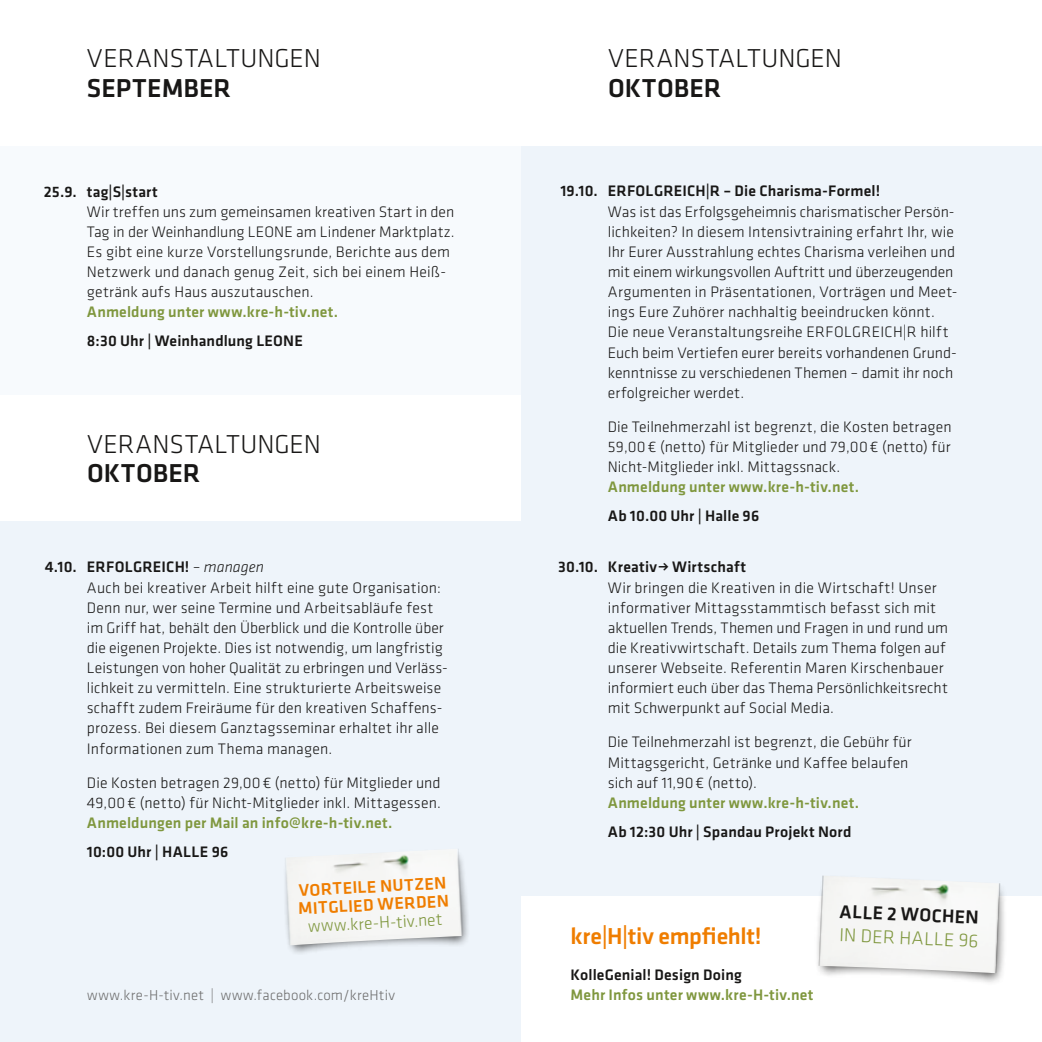
<style>
.page{position:relative;width:1042px;height:1042px;background:#fff}
.page>*{position:absolute;margin:0;border:0;box-sizing:border-box;transform-origin:0 0}
.t1{font:300 26.78px "Klavika";color:#181716}
.t2{font:500 26.78px "Klavika";color:#181716}
.t3{font:500 23.8px "Klavika";letter-spacing:-.005em;color:#ef7d00}
.t4{font:300 19.25px "Klavika";color:#7f973e}
.t5{font:500 19.25px "Klavika";color:#181716}
.t6{font:500 17.5px/18.2px "Klavika";color:#ef7d00}
.t7{font:300 17.5px "Klavika";color:#7f973e}
.t8{font:300 15.75px/20.1px "Klavika";letter-spacing:.01em;color:#181716}
.t9{font:500 15.75px "Klavika";letter-spacing:.01em;color:#181716}
.t10{font:500 15.75px "Klavika";letter-spacing:.01em;color:#7f973e}
.t11{font:300 14.88px "Klavika";letter-spacing:.02em;color:#6e6e6e}
.s1{font-weight:500}
.s2{font-style:italic}
.s3{font-family:"Klavika Arrows";font-weight:500}
</style>
<div class="page">
<div style="left:521px;top:0;width:521px;height:1042px;background:#eef4fa"></div>
<div style="left:0;top:0;width:521px;height:1042px;background:#eef4fa"></div>
<div style="left:0;top:0;width:521px;height:428px;background:#f7fafd"></div>
<div style="left:0;top:396px;width:521px;height:125px;background:#fff"></div>
<div style="left:0;top:0;width:521px;height:145px;background:#fff"></div>
<div style="left:521px;top:0;width:521px;height:145px;background:#fff"></div>
<div style="left:521px;top:897px;width:521px;height:145px;background:#fff"></div>
<div style="left:283px;top:849px;width:187px;height:107px;background:#181716;opacity:.75"></div>
<img style="left:283px;top:849px;width:187px;height:97px">
<div style="left:814px;top:875px;width:193px;height:110px;background:#181716;opacity:.75"></div>
<img style="left:803px;top:875px;width:216px;height:99px">
<h1 class="t1" style="left:87px;top:44px;width:236px">VERANSTALTUNGEN</h1>
<h1 class="t2" style="left:87px;top:73px;width:146px">SEPTEMBER</h1>
<p class="t9" style="left:44px;top:183px;width:116px">25.9. tag|S|start</p>
<p class="t8" style="left:87px;top:202px;width:369px">Wir treffen uns zum gemeinsamen kreativen Start in den Tag in der Weinhandlung LEONE am Lindener Marktplatz.<br>Es gibt eine kurze Vorstellungsrunde, Berichte aus dem Netzwerk und danach genug Zeit, sich bei einem Heiß&shy;getränk aufs Haus auszutauschen.</p>
<p class="t10" style="left:87px;top:304px;width:253px">Anmeldung unter www.kre-h-tiv.net.</p>
<p class="t9" style="left:87px;top:333px;width:217px">8:30 Uhr | Weinhandlung LEONE</p>
<h1 class="t1" style="left:87px;top:430px;width:236px">VERANSTALTUNGEN</h1>
<h1 class="t2" style="left:87px;top:459px;width:115px">OKTOBER</h1>
<p class="t8" style="left:87px;top:557px;width:362px;text-indent:-42px"><span class="s1">4.10. ERFOLGREICH!</span> – <span class="s2">managen<br></span>Auch bei kreativer Arbeit hilft eine gute Organisation:<br>Denn nur, wer seine Termine und Arbeitsabläufe fest im Griff hat, behält den Überblick und die Kontrolle über die eigenen Projekte. Dies ist notwendig, um langfristig Leistungen von hoher Qualität zu erbringen und Verläss&shy;lichkeit zu vermitteln. Eine strukturierte Arbeitsweise schafft zudem Freiräume für den kreativen Schaffens&shy;prozess. Bei diesem Ganztagsseminar erhaltet ihr alle Informationen zum Thema managen.</p>
<p class="t8" style="left:87px;top:772px;width:355px">Die Kosten betragen 29,00€ (netto) für Mitglieder und<br>49,00€ (netto) für Nicht-Mitglieder inkl. Mittagessen.</p>
<p class="t10" style="left:87px;top:814px;width:307px">Anmeldungen per Mail an info@kre-h-tiv.net.</p>
<p class="t9" style="left:87px;top:843px;width:143px">10:00 Uhr | HALLE 96</p>
<h1 class="t1" style="left:608px;top:44px;width:236px">VERANSTALTUNGEN</h1>
<h1 class="t2" style="left:608px;top:73px;width:115px">OKTOBER</h1>
<p class="t9" style="left:560px;top:183px;width:321px">19.10. ERFOLGREICH|R – Die Charisma-Formel!</p>
<p class="t8" style="left:608px;top:201px;width:351px">Was ist das Erfolgsgeheimnis charismatischer Persön&shy;lichkeiten? In diesem Intensivtraining erfahrt Ihr, wie Ihr Eurer Ausstrahlung echtes Charisma verleihen und mit einem wirkungsvollen Auftritt und überzeugenden Argumenten in Präsentationen, Vorträgen und Meet&shy;ings Eure Zuhörer nachhaltig beeindrucken könnt.<br>Die neue Veranstaltungsreihe ERFOLGREICH|R hilft Euch beim Vertiefen eurer bereits vorhandenen Grund&shy;kenntnisse zu verschiedenen Themen – damit ihr noch erfolgreicher werdet.</p>
<p class="t8" style="left:608px;top:417px;width:345px;text-align:justify">Die Teilnehmerzahl ist begrenzt, die Kosten betragen 59,00€ (netto) für Mitglieder und 79,00€ (netto) für Nicht-Mitglieder inkl. Mittagssnack.</p>
<p class="t10" style="left:608px;top:479px;width:253px">Anmeldung unter www.kre-h-tiv.net.</p>
<p class="t9" style="left:608px;top:507px;width:153px">Ab 10.00 Uhr | Halle 96</p>
<p class="t8" style="left:608px;top:557px;width:342px;text-indent:-50px"><span class="s1">30.10. Kreativ</span><span class="s3">b</span> <span class="s1">Wirtschaft<br></span>Wir bringen die Kreativen in die Wirtschaft! Unser informativer Mittagsstammtisch befasst sich mit aktuellen Trends, Themen und Fragen in und rund um die Kreativwirtschaft. Details zum Thema folgen auf unserer Webseite. Referentin Maren Kirschenbauer informiert euch über das Thema Persönlichkeitsrecht mit Schwerpunkt auf Social Media.</p>
<p class="t8" style="left:608px;top:732px;width:305px">Die Teilnehmerzahl ist begrenzt, die Gebühr für<br>Mittagsgericht, Getränke und Kaffee belaufen sich auf 11,90€ (netto).</p>
<p class="t10" style="left:608px;top:794px;width:253px">Anmeldung unter www.kre-h-tiv.net.</p>
<p class="t9" style="left:608px;top:823px;width:245px">Ab 12:30 Uhr | Spandau Projekt Nord</p>
<p class="t6" style="left:297px;top:881px;width:152px;rotate:-3deg">VORTEILE NUTZEN<br>MITGLIED WERDEN</p>
<p class="t7" style="left:308px;top:917px;width:136px;rotate:-3deg">www.kre-H-tiv.net</p>
<p class="t5" style="left:840px;top:900px;width:141px;rotate:3deg">ALLE 2 WOCHEN</p>
<h2 class="t3" style="left:570px;top:923px;width:192px">kre|H|tiv empfiehlt!</h2>
<p class="t4" style="left:840px;top:924px;width:141px;rotate:3deg">IN DER HALLE 96</p>
<p class="t9" style="left:570px;top:966px;width:173px">KolleGenial! Design Doing</p>
<p class="t10" style="left:570px;top:986px;width:244px">Mehr Infos unter www.kre-H-tiv.net</p>
<p class="t11" style="left:87px;top:987px;width:309px">www.kre-H-tiv.net | www.facebook.com/kreHtiv</p>
</div>
